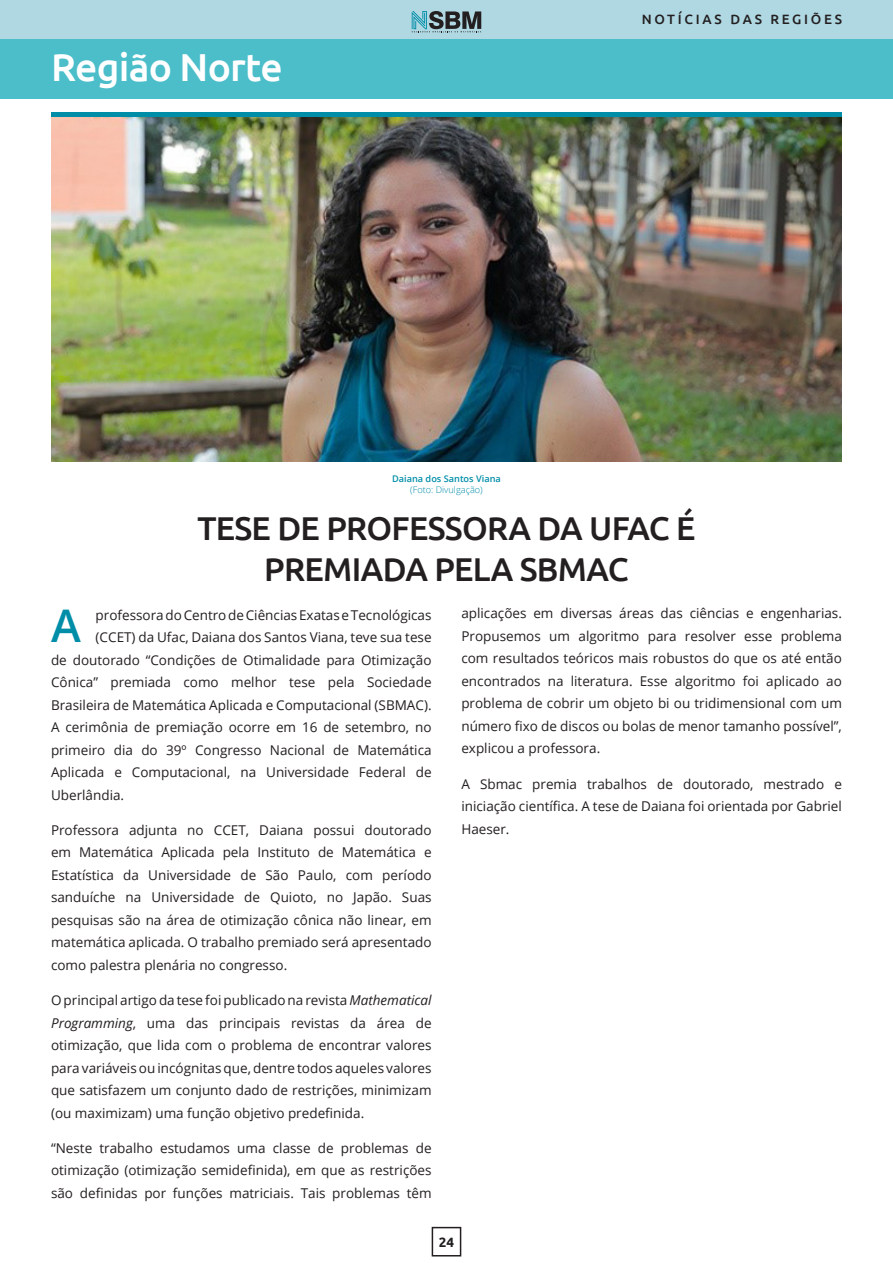
<style>
.page{position:relative;width:893px;height:1263px;background:#fff}
.page>*{position:absolute;margin:0;border:0;box-sizing:border-box;transform-origin:0 0}
.t1{font:600 45px "Open Sans";color:#008da8}
.Tiutlo_26_Normal_Cas{font:500 39px "Ubuntu";letter-spacing:-.02em;color:#fff}
.Titulo_22_UPPER_case{font:500 33px/40.5px "Ubuntu";letter-spacing:-.02em;color:#231f20;text-align:center}
.t2{font:13.5px/22.5px "Open Sans";color:#231f20;text-align:justify}
.t3{font:500 13.5px "Ubuntu";letter-spacing:.2em;color:#231f20}
.t4{font:700 13.5px "Ubuntu";color:#231f20}
.Foto_txt{font:600 9.15px/10.9px "Open Sans";color:#008da8;text-align:center}
.s1{font-weight:300}
.s2{font-style:italic}
</style>
<div class="page">
<div style="left:0;top:0;width:893px;height:41px;background:#b0d8e3"></div>
<div style="left:432px;top:1227px;width:29px;height:29px;border:2px solid #231f20"></div>
<div style="left:0;top:39px;width:893px;height:60px;background:#4bbeca"></div>
<img style="left:51px;top:117px;width:791px;height:345px">
<hr style="left:51px;top:113px;width:791px;height:4px;background:#008da8">
<svg style="left:412px;top:11px;width:69px;height:21px"></svg>
<p class="Tiutlo_26_Normal_Cas" style="left:51px;top:43px;width:233px">Região Norte</p>
<p class="t3" style="left:642px;top:11px;width:202px">NOTÍCIAS DAS REGIÕES</p>
<p class="Foto_txt" style="left:392px;top:473px;width:110px">Daiana dos Santos Viana <span class="s1">(Foto: Divulgação)</span></p>
<p class="Titulo_22_UPPER_case" style="left:197px;top:507px;width:500px">TESE DE PROFESSORA DA UFAC É<br>PREMIADA PELA SBMAC</p>
<p class="t1" style="left:51px;top:595px;width:31px">A</p>
<p class="t2" style="left:96px;top:603px;width:337px">professora do Centro de Ciências Exatas e Tecnológicas</p>
<p class="t2" style="left:96px;top:625px;width:337px">(CCET) da Ufac, Daiana dos Santos Viana, teve sua tese</p>
<p class="t2" style="left:51px;top:648px;width:382px">de doutorado “Condições de Otimalidade para Otimização</p>
<p class="t2" style="left:51px;top:670px;width:382px">Cônica” premiada como melhor tese pela Sociedade</p>
<p class="t2" style="left:51px;top:693px;width:382px">Brasileira de Matemática Aplicada e Computacional (SBMAC).</p>
<p class="t2" style="left:51px;top:715px;width:382px">A cerimônia de premiação ocorre em 16 de setembro, no</p>
<p class="t2" style="left:51px;top:738px;width:382px">primeiro dia do 39º Congresso Nacional de Matemática</p>
<p class="t2" style="left:51px;top:760px;width:382px">Aplicada e Computacional, na Universidade Federal de</p>
<p class="t2" style="left:51px;top:783px;width:75px">Uberlândia.</p>
<p class="t2" style="left:51px;top:818px;width:382px">Professora adjunta no CCET, Daiana possui doutorado em Matemática Aplicada pela Instituto de Matemática e Estatística da Universidade de São Paulo, com período sanduíche na Universidade de Quioto, no Japão. Suas pesquisas são na área de otimização cônica não linear, em matemática aplicada. O trabalho premiado será apresentado como palestra plenária no congresso.</p>
<p class="t2" style="left:51px;top:988px;width:382px">O principal artigo da tese foi publicado na revista <span class="s2">Mathematical Programming</span>, uma das principais revistas da área de otimização, que lida com o problema de encontrar valores para variáveis ou incógnitas que, dentre todos aqueles valores que satisfazem um conjunto dado de restrições, minimizam (ou maximizam) uma função objetivo predefinida.</p>
<p class="t2" style="left:51px;top:1136px;width:382px">“Neste trabalho estudamos uma classe de problemas de otimização (otimização semidefinida), em que as restrições são definidas por funções matriciais. Tais problemas têm</p>
<p class="t2" style="left:461px;top:602px;width:382px">aplicações em diversas áreas das ciências e engenharias.<br>Propusemos um algoritmo para resolver esse problema com resultados teóricos mais robustos do que os até então encontrados na literatura. Esse algoritmo foi aplicado ao problema de cobrir um objeto bi ou tridimensional com um número fixo de discos ou bolas de menor tamanho possível”, explicou a professora.</p>
<p class="t2" style="left:461px;top:772px;width:382px">A Sbmac premia trabalhos de doutorado, mestrado e iniciação científica. A tese de Daiana foi orientada por Gabriel Haeser.</p>
<p class="t4" style="left:439px;top:1233px;width:17px">24</p>
</div>
